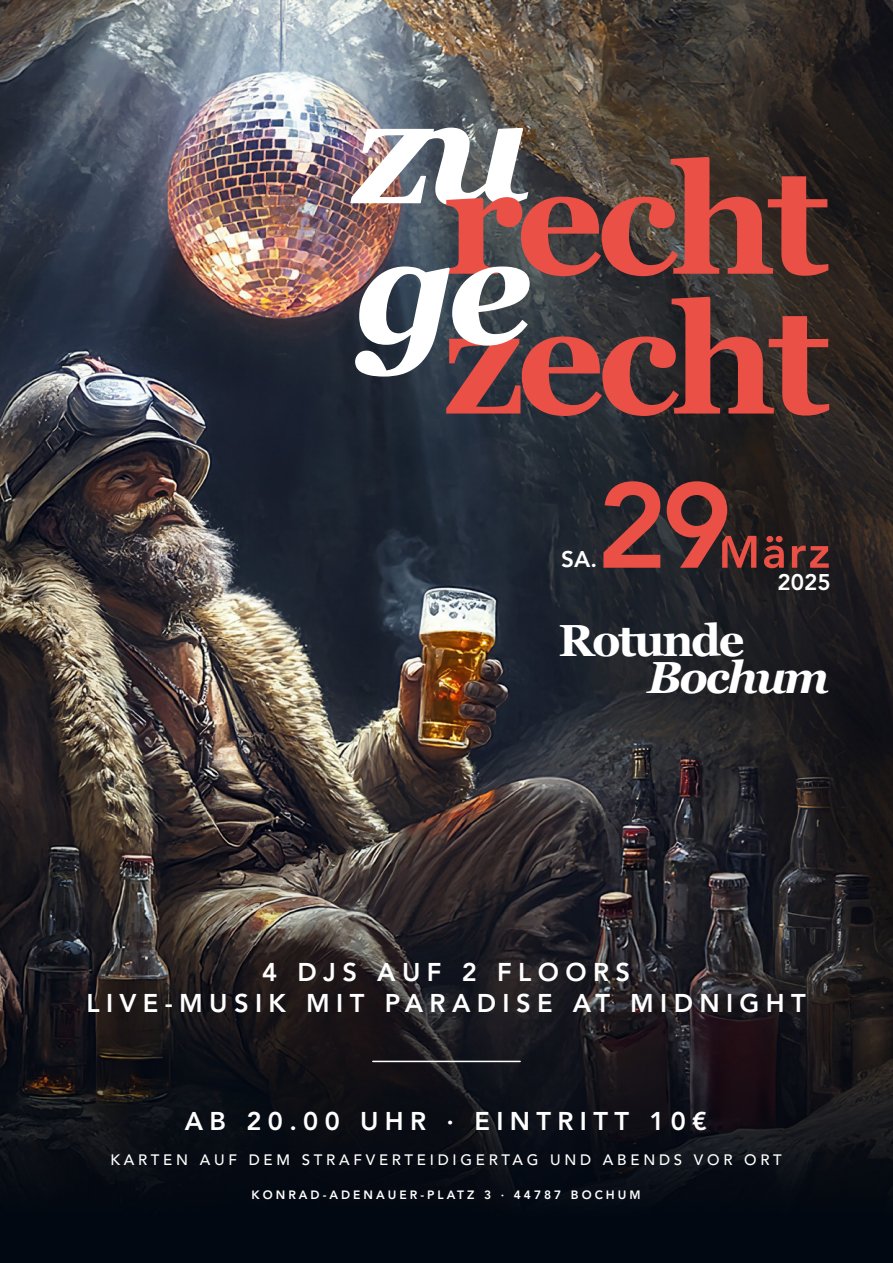
<style>
.page{position:relative;width:893px;height:1263px;background:#020811}
.page>*{position:absolute;margin:0;border:0;box-sizing:border-box;transform-origin:0 0}
.t1{font:800 120px "Avenir LT Std";color:#ea5045}
.t2{font:700 45px "Georgia";letter-spacing:-.05em;color:#fff}
.t3{font:italic 700 45px "Georgia";letter-spacing:-.05em;color:#fff}
.t4{font:800 25.5px/30.6px "Avenir LT Std";letter-spacing:.25em;color:#fff;text-align:center}
.t5{font:800 22.5px "Avenir LT Std";color:#fff}
.t6{font:500 15px "Avenir LT Std";letter-spacing:.25em;color:#fff}
.t7{font:800 12px "Avenir LT Std";letter-spacing:.25em;color:#fff}
</style>
<div class="page">
<img style="left:0;top:0;width:893px;height:1195px">
<img style="left:350px;top:128px;width:178px;height:77px">
<svg style="left:446px;top:297px;width:383px;height:119px;background:#7a3c39"></svg>
<svg style="left:446px;top:157px;width:382px;height:119px;background:#8a4c46"></svg>
<svg style="left:355px;top:266px;width:175px;height:111px;background:#9f9599"></svg>
<svg style="left:722px;top:536px;width:107px;height:32px;background:#71312d"></svg>
<hr style="left:373px;top:1061px;width:147px;height:1px;background:#fff">
<h1 class="t1" style="left:596px;top:455px;width:138px">29</h1>
<p class="t5" style="left:561px;top:546px;width:37px">SA.</p>
<p class="t5" style="left:777px;top:569px;width:55px">2025</p>
<h2 class="t2" style="left:559px;top:606px;width:187px">Rotunde</h2>
<h2 class="t3" style="left:647px;top:644px;width:183px">Bochum</h2>
<p class="t4" style="left:86px;top:957px;width:721px">4 DJS AUF 2 FLOORS<br>LIVE-MUSIK MIT PARADISE AT MIDNIGHT</p>
<p class="t4" style="left:185px;top:1106px;width:524px">AB 20.00 UHR · EINTRITT 10€</p>
<p class="t6" style="left:110px;top:1151px;width:673px">KARTEN AUF DEM STRAFVERTEIDIGERTAG UND ABENDS VOR ORT</p>
<p class="t7" style="left:252px;top:1188px;width:390px">KONRAD-ADENAUER-PLATZ 3 · 44787 BOCHUM</p>
</div>
